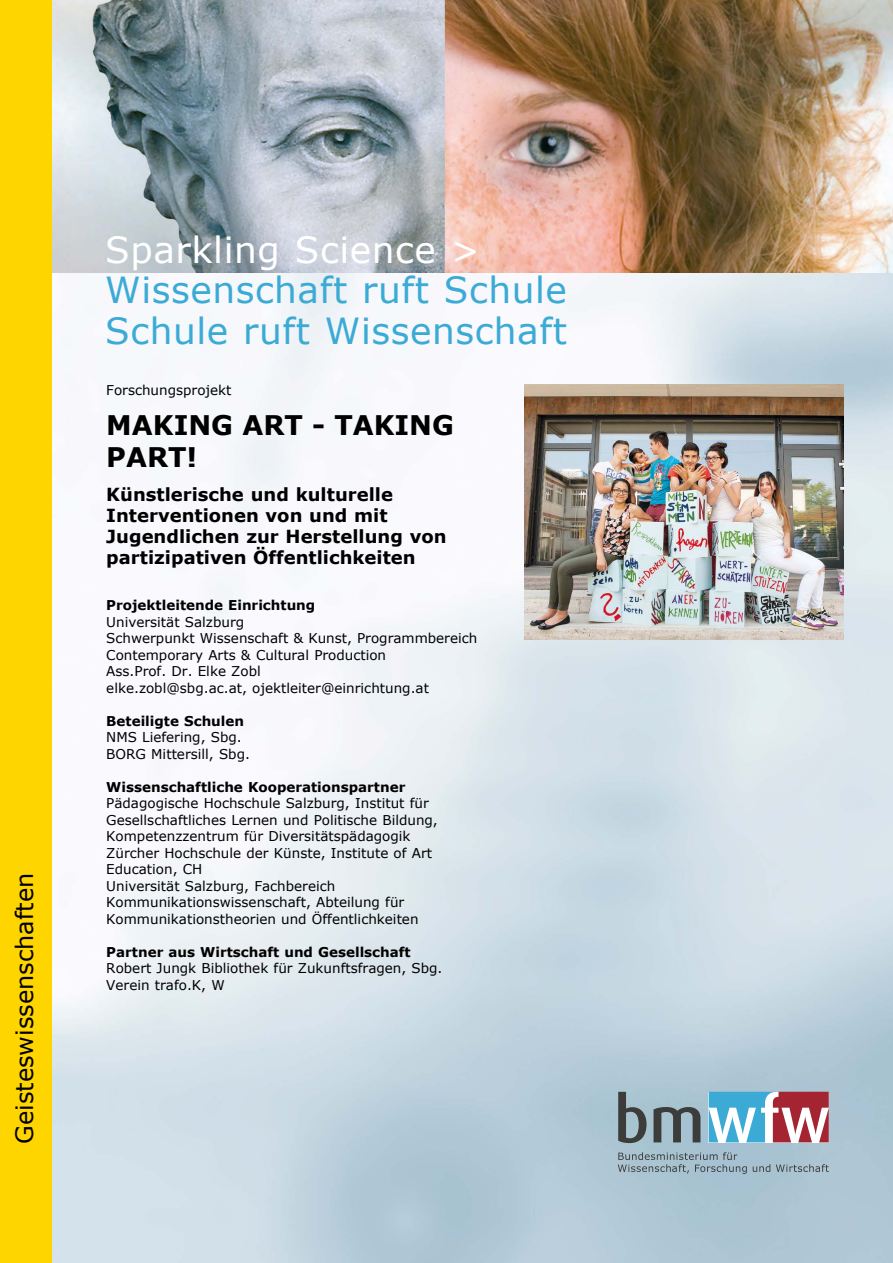
<style>
.page{position:relative;width:893px;height:1263px;background:#fff}
.page>*{position:absolute;margin:0;border:0;box-sizing:border-box;transform-origin:0 0}
.t1{font:36px/40.5px "Verdana";letter-spacing:.015em;color:#3babd5}
.t2{font:36px "Verdana";letter-spacing:.015em;color:#fff}
.t3{font:700 27px/32.4px "Verdana";color:#000}
.t4{font:24px "Verdana";color:#000}
.t5{font:700 18px/21px "Verdana";color:#000}
.t6{font:13.5px/16.5px "Verdana";color:#000}
.t7{font:700 13.5px "Verdana";color:#000}
</style>
<div class="page">
<img style="left:51px;top:273px;width:842px;height:990px">
<svg style="left:618px;top:1092px;width:28px;height:51px"></svg>
<svg style="left:653px;top:1107px;width:47px;height:35px;background:#6c797f"></svg>
<svg style="left:709px;top:1092px;width:120px;height:50px"></svg>
<svg style="left:618px;top:1152px;width:129px;height:22px;background:#94aab6"></svg>
<svg style="left:753px;top:1164px;width:17px;height:8px"></svg>
<svg style="left:776px;top:1164px;width:53px;height:8px"></svg>
<img style="left:51px;top:0;width:842px;height:273px">
<div style="left:0;top:0;width:51px;height:1263px;background:#ffd500"></div>
<img style="left:524px;top:385px;width:319px;height:254px">
<h3 class="t4" style="left:8px;top:1144px;width:272px;rotate:-90deg">Geisteswissenschaften</h3>
<h1 class="t2" style="left:105px;top:225px;width:377px">Sparkling Science &gt;</h1>
<h1 class="t1" style="left:105px;top:269px;width:463px">Wissenschaft ruft Schule<br>Schule ruft Wissenschaft</h1>
<p class="t6" style="left:106px;top:382px;width:127px">Forschungsprojekt</p>
<h2 class="t3" style="left:106px;top:408px;width:349px">MAKING ART - TAKING<br>PART!</h2>
<h3 class="t5" style="left:106px;top:483px;width:342px">Künstlerische und kulturelle<br>Interventionen von und mit<br>Jugendlichen zur Herstellung von partizipativen Öffentlichkeiten</h3>
<p class="t7" style="left:106px;top:596px;width:211px">Projektleitende Einrichtung</p>
<p class="t6" style="left:106px;top:613px;width:373px">Universität Salzburg<br>Schwerpunkt Wissenschaft &amp; Kunst, Programmbereich Contemporary Arts &amp; Cultural Production<br>Ass.Prof. Dr. Elke Zobl<br>elke.zobl@sbg.ac.at, ojektleiter@einrichtung.at</p>
<p class="t7" style="left:106px;top:711px;width:139px">Beteiligte Schulen</p>
<p class="t6" style="left:106px;top:729px;width:145px">NMS Liefering, Sbg.<br>BORG Mittersill, Sbg.</p>
<p class="t7" style="left:106px;top:777px;width:301px">Wissenschaftliche Kooperationspartner</p>
<p class="t6" style="left:106px;top:795px;width:333px">Pädagogische Hochschule Salzburg, Institut für Gesellschaftliches Lernen und Politische Bildung, Kompetenzzentrum für Diversitätspädagogik Zürcher Hochschule der Künste, Institute of Art Education, CH<br>Universität Salzburg, Fachbereich Kommunikationswissenschaft, Abteilung für Kommunikationstheorien und Öffentlichkeiten</p>
<p class="t7" style="left:106px;top:942px;width:306px">Partner aus Wirtschaft und Gesellschaft</p>
<p class="t6" style="left:106px;top:960px;width:338px">Robert Jungk Bibliothek für Zukunftsfragen, Sbg.<br>Verein trafo.K, W</p>
</div>
